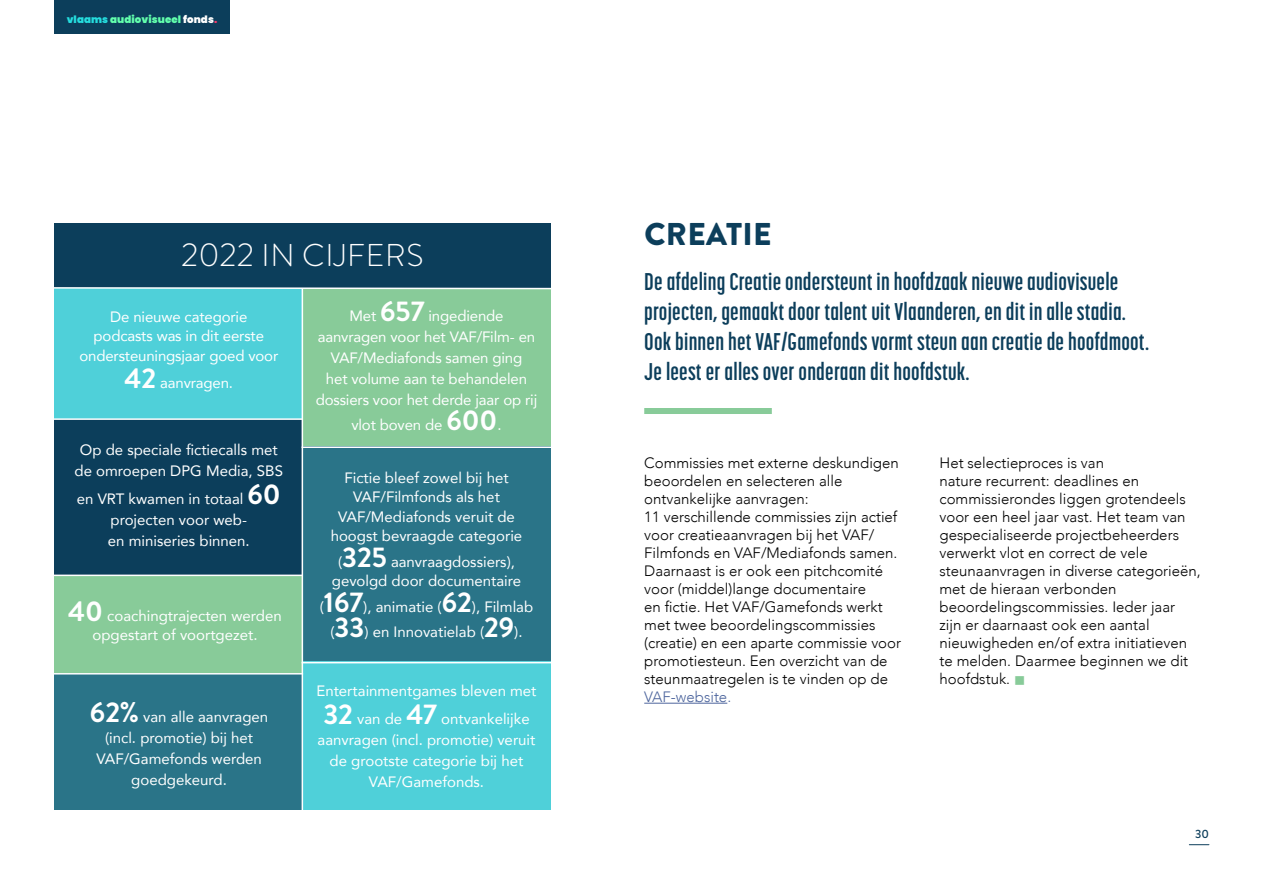
<style>
.page{position:relative;width:1263px;height:893px;background:#fff}
.page>*{position:absolute;margin:0;border:0;box-sizing:border-box;transform-origin:0 0}
.t1{font:300 31.5px "Brandon Grotesque";letter-spacing:.02em;color:#fff}
.t2{font:900 31.5px "Brandon Grotesque";letter-spacing:.01em;color:#0c3e5b}
.t3{font:700 24px/30px "Korolev Compressed";letter-spacing:.01em;color:#0c3e5b}
.t4{font:300 15px/18px "Avenir";color:#000}
.t5{font:15px/21px "Avenir";color:#fff;text-align:center}
.t6{font:300 15px "Avenir";color:#4e669e}
.t7{font:500 12px "Brandon Grotesque";color:#0c3e5b}
.t8{font:900 10.2px "Poppins";letter-spacing:.01em;color:#62ffad}
.s1{color:#25ddde}
.s2{color:#fff}
.s3{color:#f93b6a}
.s4{font-size:33px}
.s5{font-family:"Brandon Grotesque";font-weight:700;font-size:28.5px}
.s6{color:#88cb99}
</style>
<div class="page">
<svg style="left:1189px;top:844px;width:20px;height:1px"></svg>
<div style="left:54px;top:0;width:176px;height:34px;background:#0c3e5b"></div>
<div style="left:54px;top:288px;width:249px;height:132px;background:#4fd0d9"></div>
<div style="left:54px;top:575px;width:248px;height:99px;background:#88cb99"></div>
<div style="left:54px;top:419px;width:248px;height:156px;background:#0c3e5b"></div>
<div style="left:302px;top:288px;width:249px;height:158px;background:#88cb99"></div>
<div style="left:302px;top:446px;width:249px;height:217px;background:#2a7488"></div>
<div style="left:54px;top:674px;width:248px;height:136px;background:#2a7488"></div>
<div style="left:302px;top:662px;width:249px;height:148px;background:#4fd0d9"></div>
<div style="left:54px;top:223px;width:497px;height:65px;background:#0c3e5b"></div>
<hr style="left:302px;top:288px;width:1px;height:557px;background:#fff">
<hr style="left:36px;top:418px;width:266px;height:2px;background:#fff">
<hr style="left:36px;top:575px;width:266px;height:1px;background:#fff">
<hr style="left:22px;top:673px;width:281px;height:1px;background:#fff">
<hr style="left:302px;top:446px;width:260px;height:2px;background:#fff">
<hr style="left:302px;top:662px;width:260px;height:1px;background:#fff">
<svg style="left:54px;top:287px;width:497px;height:3px"></svg>
<hr style="left:644px;top:703px;width:83px;height:1px;background:#4e669e">
<div style="left:644px;top:408px;width:128px;height:6px;background:#88cb99"></div>
<p class="t8" style="left:67px;top:14px;width:152px"><span class="s1">vlaams</span> audiovisueel <span class="s2">fonds</span><span class="s3">.</span></p>
<h1 class="t1" style="left:181px;top:234px;width:244px"><span class="s4">2022</span> IN CIJFERS</h1>
<p class="t5" style="left:79px;top:306px;width:200px;line-height:19.5px">De nieuwe categorie podcasts was in dit eerste ondersteuningsjaar goed voor</p>
<p class="t5" style="left:125px;top:372px;width:110px"><span class="s5">42</span> aanvragen.</p>
<p class="t5" style="left:75px;top:439px;width:210px">Op de speciale fictiecalls met de omroepen DPG Media, SBS</p>
<p class="t5" style="left:77px;top:488px;width:205px">en VRT kwamen in totaal <span class="s5">60 </span>projecten voor web-<br>en miniseries binnen.</p>
<p class="t5" style="left:68px;top:605px;width:215px;line-height:19.5px"><span class="s5">40</span> coachingtrajecten werden opgestart of voortgezet.</p>
<p class="t5" style="left:90px;top:705px;width:180px"><span class="s5">62%</span> van alle aanvragen (incl. promotie) bij het<br>VAF/Gamefonds werden goedgekeurd.</p>
<p class="t5" style="left:316px;top:304px;width:223px">Met <span class="s5">657</span> ingediende aanvragen voor het VAF/Film- en<br>VAF/Mediafonds samen ging<br>het volume aan te behandelen dossiers voor het derde jaar op rij</p>
<p class="t5" style="left:351px;top:414px;width:152px">vlot boven de <span class="s5">600</span>.</p>
<p class="t5" style="left:331px;top:467px;width:193px;line-height:19.5px">Fictie bleef zowel bij het<br>VAF/Filmfonds als het<br>VAF/Mediafonds veruit de hoogst bevraagde categorie</p>
<p class="t5" style="left:332px;top:551px;width:191px;line-height:19.5px">(<span class="s5">325</span> aanvraagdossiers), gevolgd door documentaire</p>
<p class="t5" style="left:320px;top:593px;width:215px;line-height:25.5px">(<span class="s5">167</span>), animatie (<span class="s5">62</span>), Filmlab (<span class="s5">33</span>) en Innovatielab (<span class="s5">29</span>).</p>
<p class="t5" style="left:316px;top:676px;width:222px;line-height:28.5px">Entertainmentgames bleven met<br><span class="s5">32</span> van de <span class="s5">47</span> ontvankelijke</p>
<p class="t5" style="left:318px;top:729px;width:219px">aanvragen (incl. promotie) veruit de grootste categorie bij het<br>VAF/Gamefonds.</p>
<h1 class="t2" style="left:644px;top:212px;width:129px">CREATIE</h1>
<p class="t3" style="left:644px;top:267px;width:506px">De afdeling Creatie ondersteunt in hoofdzaak nieuwe audiovisuele projecten, gemaakt door talent uit Vlaanderen, en dit in alle stadia.<br>Ook binnen het VAF/Gamefonds vormt steun aan creatie de hoofdmoot.<br>Je leest er alles over onderaan dit hoofdstuk.</p>
<p class="t4" style="left:644px;top:454px;width:258px">Commissies met externe deskundigen beoordelen en selecteren alle ontvankelijke aanvragen:<br>11 verschillende commissies zijn actief voor creatieaanvragen bij het VAF/ Filmfonds en VAF/Mediafonds samen.<br>Daarnaast is er ook een pitchcomité voor (middel)lange documentaire<br>en fictie. Het VAF/Gamefonds werkt met twee beoordelingscommissies (creatie) en een aparte commissie voor promotiesteun. Een overzicht van de steunmaatregelen is te vinden op de</p>
<p class="t6" style="left:644px;top:688px;width:88px">VAF-website.</p>
<p class="t4" style="left:939px;top:454px;width:263px">Het selectieproces is van<br>nature recurrent: deadlines en commissierondes liggen grotendeels voor een heel jaar vast. Het team van gespecialiseerde projectbeheerders verwerkt vlot en correct de vele steunaanvragen in diverse categorieën, met de hieraan verbonden beoordelingscommissies. Ieder jaar zijn er daarnaast ook een aantal nieuwigheden en/of extra initiatieven te melden. Daarmee beginnen we dit hoofdstuk. <span class="s6">■</span></p>
<p class="t7" style="left:1195px;top:826px;width:15px">30</p>
</div>
